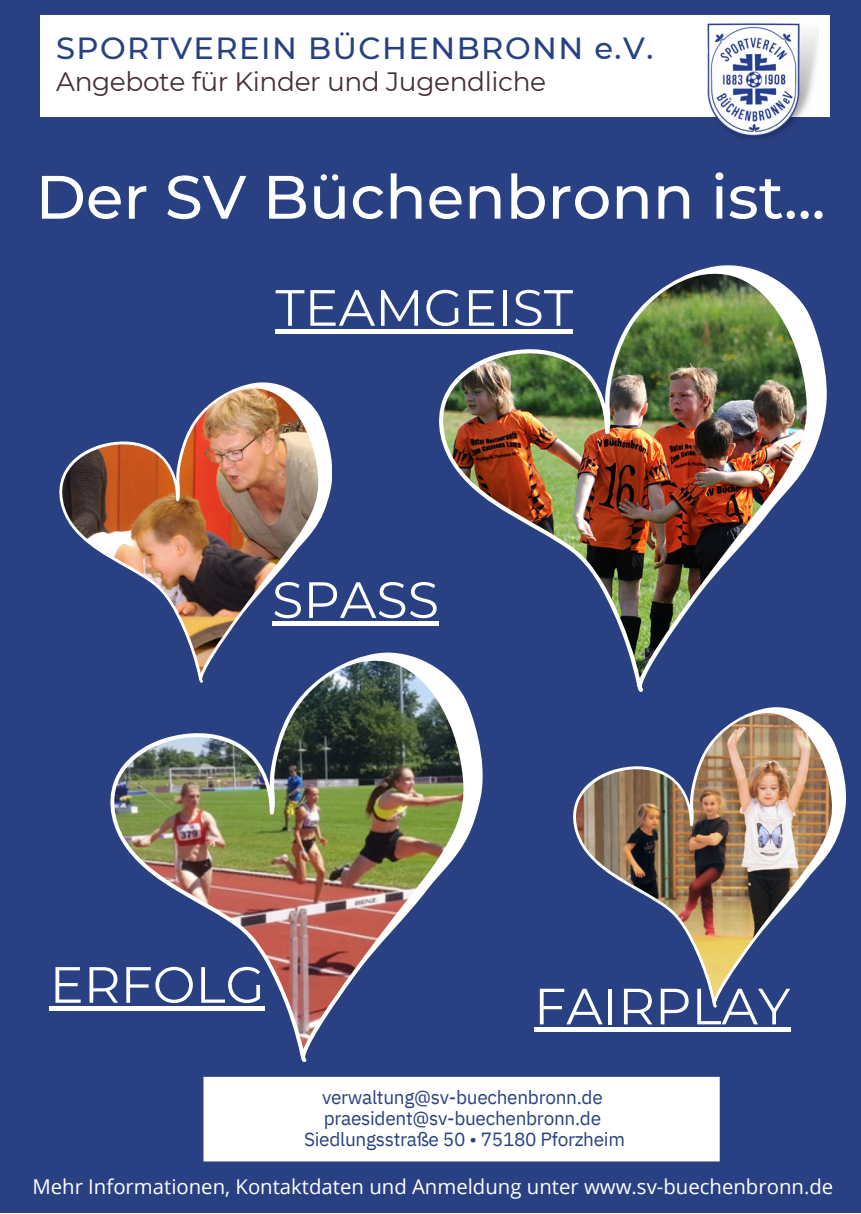
<style>
.page{position:relative;width:861px;height:1214px;background:#fff}
.page>*{position:absolute;margin:0;border:0;box-sizing:border-box;transform-origin:0 0}
.t1{font:500 61px "Montserrat";color:#fff}
.t2{font:51px "Montserrat";color:#fff}
.t3{font:500 30.6px "Montserrat";letter-spacing:.05em;color:#284181}
.t4{font:26.4px "Montserrat";letter-spacing:-.015em;color:#443135}
.t5{font:20.4px "Open Sans";color:#fff}
.t6{font:19px "IBM Plex Sans";letter-spacing:-.015em;color:#284181}
</style>
<div class="page">
<div style="left:0;top:0;width:860px;height:1212px;background:#294083"></div>
<div style="left:41px;top:15px;width:789px;height:101px;background:#fff"></div>
<img style="left:707px;top:23px;width:111px;height:116px">
<img style="left:439px;top:265px;width:388px;height:427px">
<img style="left:59px;top:382px;width:273px;height:270px">
<div style="left:534px;top:1027px;width:256px;height:5px;background:#fff"></div>
<div style="left:50px;top:1005px;width:215px;height:5px;background:#fff"></div>
<img style="left:110px;top:652px;width:373px;height:410px">
<img style="left:573px;top:707px;width:273px;height:300px">
<hr style="left:272px;top:621px;width:167px;height:4px;background:#fff">
<hr style="left:275px;top:329px;width:298px;height:4px;background:#fff">
<div style="left:203px;top:1076px;width:517px;height:85px;background:#fff"></div>
<p class="t3" style="left:56px;top:29px;width:599px">SPORTVEREIN BÜCHENBRONN e.V.</p>
<p class="t4" style="left:56px;top:66px;width:492px">Angebote für Kinder und Jugendliche</p>
<p class="t1" style="left:36px;top:160px;width:791px">Der SV Büchenbronn ist...</p>
<p class="t2" style="left:275px;top:276px;width:299px">TEAMGEIST</p>
<p class="t2" style="left:272px;top:568px;width:168px">SPASS</p>
<p class="t2" style="left:50px;top:953px;width:217px">ERFOLG</p>
<p class="t2" style="left:534px;top:975px;width:258px">FAIRPLAY</p>
<p class="t6" style="left:322px;top:1084px;width:282px">verwaltung@sv-buechenbronn.de</p>
<p class="t6" style="left:324px;top:1105px;width:279px">praesident@sv-buechenbronn.de</p>
<p class="t6" style="left:304px;top:1126px;width:322px">Siedlungsstraße 50 • 75180 Pforzheim</p>
<p class="t5" style="left:32px;top:1172px;width:802px">Mehr Informationen, Kontaktdaten und Anmeldung unter www.sv-buechenbronn.de</p>
</div>
